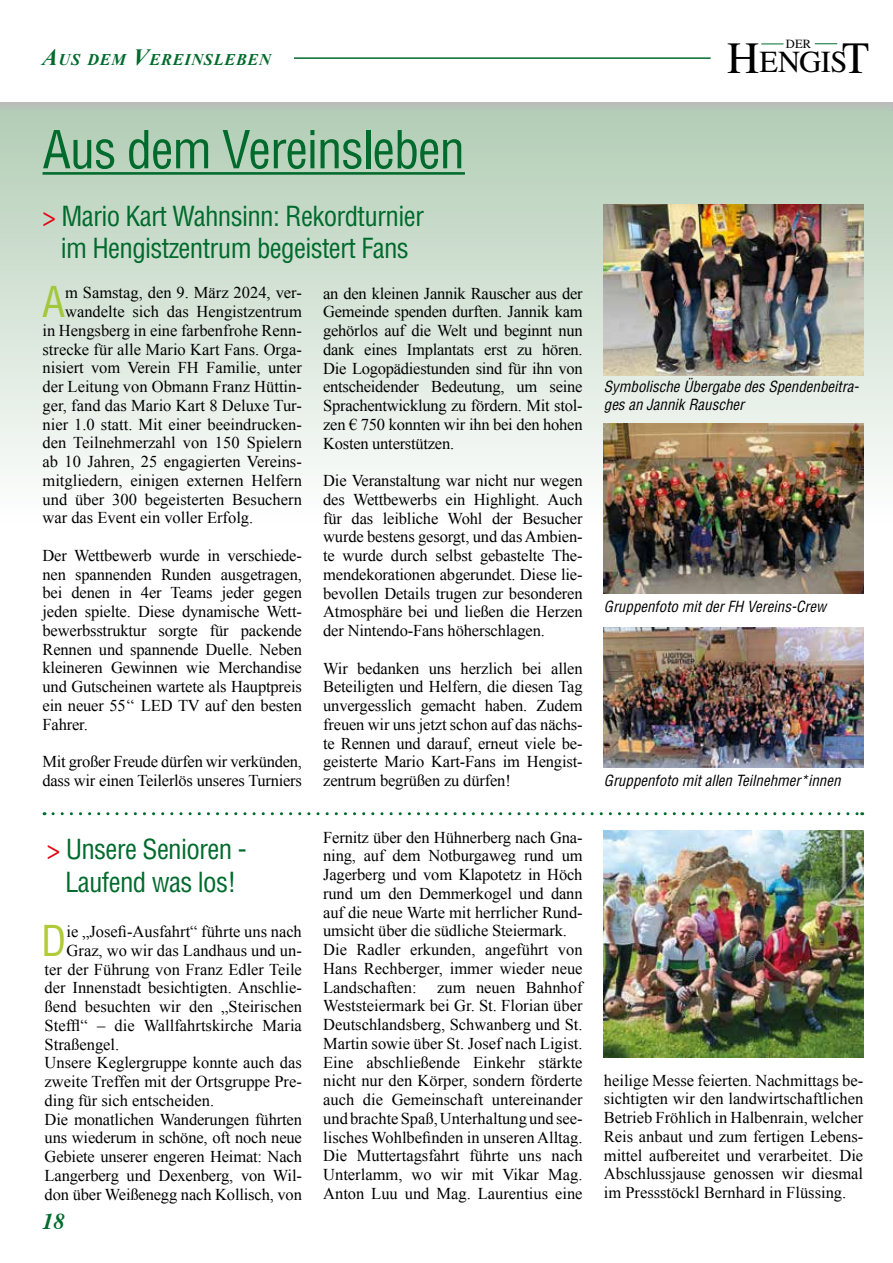
<style>
.page{position:relative;width:893px;height:1263px;background:#fff}
.page>*{position:absolute;margin:0;border:0;box-sizing:border-box;transform-origin:0 0}
.t1{font:condensed 51px "Helvetica CE";letter-spacing:-.025em;color:#006b2d}
.t2{font:condensed 41.55px "Helvetica CE";color:#a2c73a}
.t3{font:condensed 41.55px "Helvetica CE";color:#afcb37}
.t4{font:30.6px "Times";color:#000}
.t5{font:condensed 27px/32.4px "Helvetica CE";letter-spacing:-.025em;color:#006b2d;text-align:center}
.t6{font:italic 700 22.5px "Times";color:#006b2d}
.t7{font:italic 700 16.8px "Times";color:#006b2d}
.t8{font:16.5px/18.8px "Times New Roman";color:#000;text-align:justify}
.t9{font:italic 700 16.35px "Times New Roman";letter-spacing:.045em;color:#006b2d}
.t10{font:italic condensed 15px/18px "Helvetica CE";color:#000}
.t11{font:12.6px "Times";color:#000}
.s1{font-size:23.25px}
.s2{font-size:22.5px}
.s3{font-size:44.7px}
.s4{color:#e30613}
</style>
<div class="page">
<hr style="left:287px;top:57px;width:424px;height:2px;background:#006b2d">
<svg style="left:761px;top:44px;width:22px;height:1px"></svg>
<svg style="left:815px;top:43px;width:22px;height:1px"></svg>
<div style="left:0;top:102px;width:893px;height:425px;background:linear-gradient(to bottom,#b1ccb3,#fff)"></div>
<div style="left:0;top:102px;width:893px;height:9px;background:#b9c2b9"></div>
<svg style="left:892px;top:111px;width:1px;height:416px"></svg>
<div style="left:38px;top:40px;width:255px;height:34px;background:#fff"></div>
<img style="left:604px;top:423px;width:259px;height:171px">
<img style="left:604px;top:627px;width:259px;height:140px">
<img style="left:604px;top:204px;width:259px;height:171px">
<svg style="left:53px;top:812px;width:810px;height:3px"></svg>
<img style="left:604px;top:830px;width:259px;height:227px">
<hr style="left:43px;top:172px;width:422px;height:3px;background:#006b2d">
<p class="t9" style="left:42px;top:48px;width:230px"><span class="s1">A</span>US DEM <span class="s1">V</span>EREINSLEBEN</p>
<p class="t7" style="left:43px;top:44px;width:228px"><span class="s2">A</span>US DEM <span class="s2">G</span>EMEINDEAMT</p>
<p class="t11" style="left:786px;top:32px;width:27px">DER</p>
<h3 class="t4" style="left:727px;top:33px;width:144px"><span class="s3">H</span>ENGIS<span class="s3">T</span></h3>
<h1 class="t1" style="left:43px;top:118px;width:424px">Aus dem Vereinsleben</h1>
<h3 class="t5" style="left:43px;top:199px;width:383px"><span class="s4">&gt;</span> Mario Kart Wahnsinn: Rekordturnier im Hengistzentrum begeistert Fans</h3>
<h2 class="t2" style="left:42px;top:276px;width:25px">A</h2>
<p class="t8" style="left:65px;top:283px;width:238px">m Samstag, den 9. März 2024, ver-</p>
<p class="t8" style="left:65px;top:302px;width:238px">wandelte sich das Hengistzentrum</p>
<p class="t8" style="left:43px;top:321px;width:261px">in Hengsberg in eine farbenfrohe Renn-</p>
<p class="t8" style="left:43px;top:340px;width:261px">strecke für alle Mario Kart Fans. Orga-</p>
<p class="t8" style="left:43px;top:358px;width:261px">nisiert vom Verein FH Familie, unter</p>
<p class="t8" style="left:43px;top:377px;width:261px">der Leitung von Obmann Franz Hüttin-</p>
<p class="t8" style="left:43px;top:396px;width:261px">ger, fand das Mario Kart 8 Deluxe Tur-</p>
<p class="t8" style="left:43px;top:415px;width:261px">nier 1.0 statt. Mit einer beeindrucken-</p>
<p class="t8" style="left:43px;top:433px;width:261px">den Teilnehmerzahl von 150 Spielern</p>
<p class="t8" style="left:43px;top:452px;width:261px">ab 10 Jahren, 25 engagierten Vereins-</p>
<p class="t8" style="left:43px;top:471px;width:261px">mitgliedern, einigen externen Helfern</p>
<p class="t8" style="left:43px;top:489px;width:261px">und über 300 begeisterten Besuchern</p>
<p class="t8" style="left:43px;top:508px;width:212px">war das Event ein voller Erfolg.</p>
<p class="t8" style="left:43px;top:546px;width:261px">Der Wettbewerb wurde in verschiede&shy;nen spannenden Runden ausgetragen, bei denen in 4er Teams jeder gegen jeden spielte. Diese dynamische Wett&shy;bewerbsstruktur sorgte für packende Rennen und spannende Duelle. Neben kleineren Gewinnen wie Merchandise und Gutscheinen wartete als Hauptpreis ein neuer 55‘‘ LED TV auf den besten Fahrer.</p>
<p class="t8" style="left:43px;top:752px;width:261px">Mit großer Freude dürfen wir verkünden, dass wir einen Teilerlös unseres Turniers</p>
<h3 class="t5" style="left:47px;top:833px;width:202px"><span class="s4">&gt;</span> Unsere Senioren -<br>Laufend was los!</h3>
<h2 class="t3" style="left:41px;top:915px;width:27px">D</h2>
<p class="t8" style="left:67px;top:922px;width:237px">ie „Josefi-Ausfahrt“ führte uns nach</p>
<p class="t8" style="left:67px;top:941px;width:237px">Graz, wo wir das Landhaus und un-</p>
<p class="t8" style="left:45px;top:959px;width:259px">ter der Führung von Franz Edler Teile</p>
<p class="t8" style="left:45px;top:978px;width:259px">der Innenstadt besichtigten. Anschlie-</p>
<p class="t8" style="left:45px;top:997px;width:259px">ßend besuchten wir den „Steirischen</p>
<p class="t8" style="left:45px;top:1016px;width:259px">Steffl“ – die Wallfahrtskirche Maria</p>
<p class="t8" style="left:45px;top:1034px;width:76px">Straßengel.</p>
<p class="t8" style="left:45px;top:1053px;width:259px">Unsere Keglergruppe konnte auch das</p>
<p class="t8" style="left:45px;top:1072px;width:259px">zweite Treffen mit der Ortsgruppe Pre-</p>
<p class="t8" style="left:45px;top:1090px;width:171px">ding für sich entscheiden.</p>
<p class="t8" style="left:45px;top:1109px;width:259px">Die monatlichen Wanderungen führten</p>
<p class="t8" style="left:45px;top:1128px;width:259px">uns wiederum in schöne, oft noch neue</p>
<p class="t8" style="left:45px;top:1147px;width:259px">Gebiete unserer engeren Heimat: Nach</p>
<p class="t8" style="left:45px;top:1165px;width:259px">Langerberg und Dexenberg, von Wil-</p>
<p class="t8" style="left:45px;top:1184px;width:259px">don über Weißenegg nach Kollisch, von</p>
<h3 class="t6" style="left:43px;top:1200px;width:24px">18</h3>
<p class="t8" style="left:323px;top:283px;width:261px">an den kleinen Jannik Rauscher aus der Gemeinde spenden durften. Jannik kam gehörlos auf die Welt und beginnt nun dank eines Implantats erst zu hören.<br>Die Logopädiestunden sind für ihn von entscheidender Bedeutung, um seine Sprachentwicklung zu fördern. Mit stol&shy;zen € 750 konnten wir ihn bei den hohen Kosten unterstützen.</p>
<p class="t8" style="left:323px;top:471px;width:261px">Die Veranstaltung war nicht nur wegen des Wettbewerbs ein Highlight. Auch für das leibliche Wohl der Besucher wurde bestens gesorgt, und das Ambien&shy;te wurde durch selbst gebastelte The&shy;mendekorationen abgerundet. Diese lie&shy;bevollen Details trugen zur besonderen Atmosphäre bei und ließen die Herzen der Nintendo-Fans höherschlagen.</p>
<p class="t8" style="left:323px;top:658px;width:261px">Wir bedanken uns herzlich bei allen Beteiligten und Helfern, die diesen Tag unvergesslich gemacht haben. Zudem freuen wir uns jetzt schon auf das nächs&shy;te Rennen und darauf, erneut viele be&shy;geisterte Mario Kart-Fans im Hengist&shy;zentrum begrüßen zu dürfen!</p>
<p class="t8" style="left:323px;top:827px;width:261px;text-align:left">Fernitz über den Hühnerberg nach Gna&shy;ning, auf dem Notburgaweg rund um Jagerberg und vom Klapotetz in Höch rund um den Demmerkogel und dann auf die neue Warte mit herrlicher Rund&shy;umsicht über die südliche Steiermark.<br>Die Radler erkunden, angeführt von Hans Rechberger, immer wieder neue Landschaften:</p>
<p class="t8" style="left:323px;top:977px;width:261px;text-indent:114px">zum neuen Bahnhof Weststeiermark bei Gr. St. Florian über Deutschlandsberg, Schwanberg und St.<br>Martin sowie über St. Josef nach Ligist.<br>Eine abschließende Einkehr stärkte nicht nur den Körper, sondern förderte auch die Gemeinschaft untereinander und brachte Spaß, Unterhaltung und see&shy;lisches Wohlbefinden in unseren Alltag.<br>Die Muttertagsfahrt führte uns nach Unterlamm, wo wir mit Vikar Mag.<br>Anton Luu und Mag. Laurentius eine</p>
<p class="t10" style="left:604px;top:378px;width:256px">Symbolische Übergabe des Spendenbeitra&shy;ges an Jannik Rauscher</p>
<p class="t10" style="left:604px;top:598px;width:224px">Gruppenfoto mit der FH Vereins-Crew</p>
<p class="t10" style="left:604px;top:772px;width:238px">Gruppenfoto mit allen Teilnehmer*innen</p>
<p class="t8" style="left:604px;top:1070px;width:261px">heilige Messe feierten. Nachmittags be&shy;sichtigten wir den landwirtschaftlichen Betrieb Fröhlich in Halbenrain, welcher Reis anbaut und zum fertigen Lebens&shy;mittel aufbereitet und verarbeitet. Die Abschlussjause genossen wir diesmal im Pressstöckl Bernhard in Flüssing.</p>
</div>
